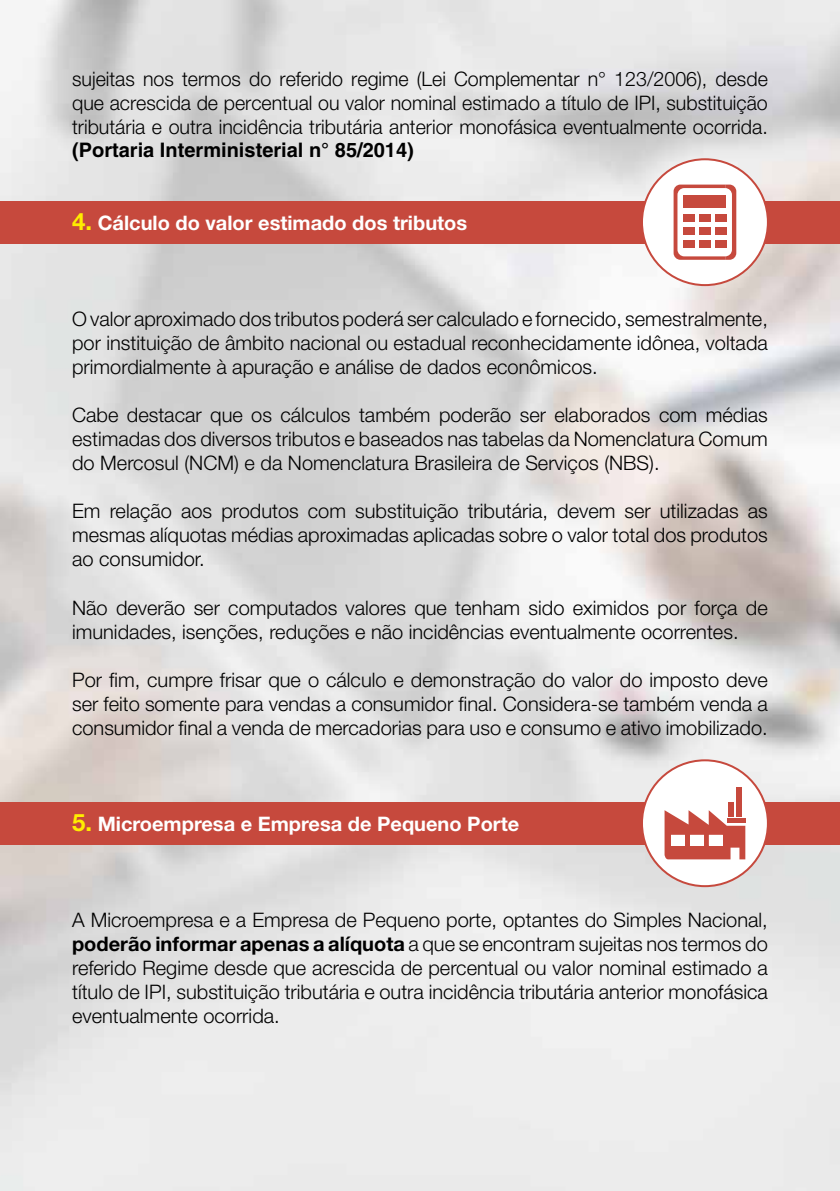
<style>
.page{position:relative;width:840px;height:1191px;background:#fff}
.page>*{position:absolute;margin:0;border:0;box-sizing:border-box;transform-origin:0 0}
.t1{font:300 20px/24px "Helvetica Neue LT Std";color:#000;text-align:justify}
.t2{font:700 20px "Helvetica Neue LT Std";color:#fff}
.t3{font:700 20px "Helvetica LT Std";color:#000}
.s1{font-size:24px;color:#ffed00}
.s2{font-weight:700}
</style>
<div class="page">
<img style="left:0;top:0;width:839px;height:1191px">
<div style="left:0;top:802px;width:839px;height:42px;background:#c6493d"></div>
<div style="left:641px;top:760px;width:126px;height:126px;background:#fff;border-radius:50%"></div>
<svg style="left:664px;top:810px;width:81px;height:49px"></svg>
<div style="left:726px;top:818px;width:19px;height:5px;background:#c6493d"></div>
<div style="left:735px;top:787px;width:6px;height:29px;background:#c6493d"></div>
<div style="left:727px;top:801px;width:6px;height:15px;background:#c6493d"></div>
<div style="left:708px;top:834px;width:14px;height:11px;background:#fff"></div>
<div style="left:689px;top:834px;width:14px;height:11px;background:#fff"></div>
<div style="left:670px;top:834px;width:14px;height:11px;background:#fff"></div>
<div style="left:0;top:201px;width:839px;height:42px;background:#c6493d"></div>
<div style="left:641px;top:159px;width:126px;height:126px;background:#fff;border-radius:50%"></div>
<svg style="left:673px;top:185px;width:62px;height:75px"></svg>
<p class="t1" style="left:72px;top:67px;width:697px">sujeitas nos termos do referido regime (Lei Complementar n° 123/2006), desde que acrescida de percentual ou valor nominal estimado a título de IPI, substituição tributária e outra incidência tributária anterior monofásica eventualmente ocorrida.</p>
<p class="t3" style="left:72px;top:138px;width:343px">(Portaria Interministerial n° 85/2014)</p>
<p class="t2" style="left:72px;top:211px;width:396px"><span class="s1">4.</span> Cálculo do valor estimado dos tributos</p>
<p class="t1" style="left:72px;top:307px;width:697px">O valor aproximado dos tributos poderá ser calculado e fornecido, semestralmente, por instituição de âmbito nacional ou estadual reconhecidamente idônea, voltada primordialmente à apuração e análise de dados econômicos.</p>
<p class="t1" style="left:72px;top:403px;width:697px">Cabe destacar que os cálculos também poderão ser elaborados com médias estimadas dos diversos tributos e baseados nas tabelas da Nomenclatura Comum do Mercosul (NCM) e da Nomenclatura Brasileira de Serviços (NBS).</p>
<p class="t1" style="left:72px;top:499px;width:697px">Em relação aos produtos com substituição tributária, devem ser utilizadas as mesmas alíquotas médias aproximadas aplicadas sobre o valor total dos produtos ao consumidor.</p>
<p class="t1" style="left:72px;top:595px;width:697px">Não deverão ser computados valores que tenham sido eximidos por força de imunidades, isenções, reduções e não incidências eventualmente ocorrentes.</p>
<p class="t1" style="left:72px;top:667px;width:696px">Por fim, cumpre frisar que o cálculo e demonstração do valor do imposto deve ser feito somente para vendas a consumidor final. Considera-se também venda a consumidor final a venda de mercadorias para uso e consumo e ativo imobilizado.</p>
<p class="t2" style="left:72px;top:811px;width:448px"><span class="s1">5.</span> Microempresa e Empresa de Pequeno Porte</p>
<p class="t1" style="left:72px;top:907px;width:697px">A Microempresa e a Empresa de Pequeno porte, optantes do Simples Nacional, <span class="s2">poderão informar apenas a alíquota</span> a que se encontram sujeitas nos termos do referido Regime desde que acrescida de percentual ou valor nominal estimado a título de IPI, substituição tributária e outra incidência tributária anterior monofásica eventualmente ocorrida.</p>
</div>
